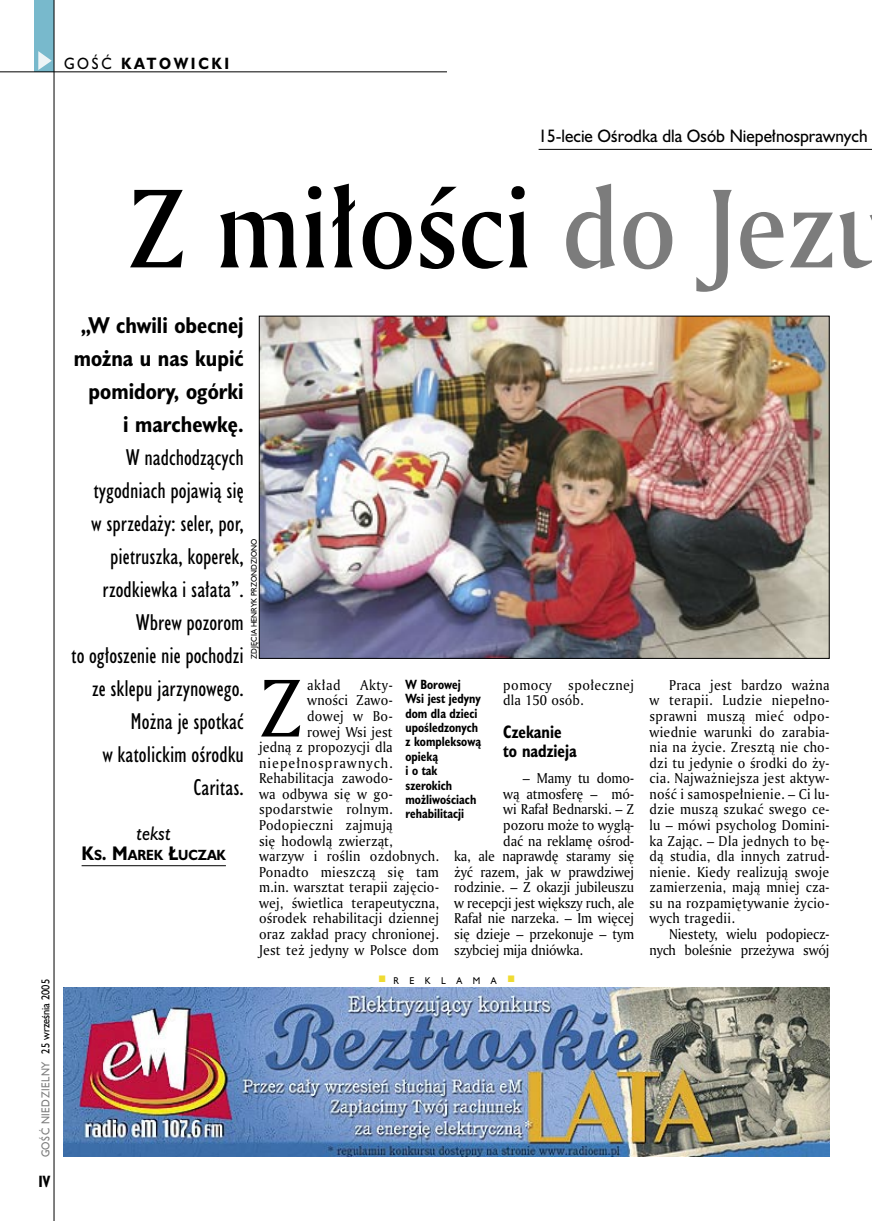
<style>
.page{position:relative;width:872px;height:1221px;background:#fff}
.page>*{position:absolute;margin:0;border:0;box-sizing:border-box;transform-origin:0 0}
._05_tytyl_AmMd_72_pt{font:108px "Amerigo Md PL";color:#000;scale:.9 1}
._02_body_z_incjalem_4{font:79.05px "Amerigo PL";color:#000;scale:.94 1}
._06-2_lead_lewy_HuCn_14_pt{font:21px/33px "Humanst 521 Cn PL";color:#000;text-align:right}
._06-2_lead_lewy_HuCn_14_pt-2{font:700 21px/33px "Humanst 521 Cn PL";color:#000;text-align:right}
._12_autor_HuBd{font:italic 18px "Humanst 521 PL";color:#000;scale:.9 1}
._04-3_nadtytul_lokal{font:16.5px "Humanst 521 PL";color:#000;scale:.94 1}
._04_srodtytul_HuCB_11_pt{font:700 16.5px/19.5px "Humanst 521 Cn PL";color:#000;scale:.94 1}
._15a_temat_lewo{font:700 15px "Humanst 521 PL";letter-spacing:.2em;color:#000;scale:.9 1}
._16_pagina_lewa{font:700 15px "Humanst 521 Cn PL";color:#000;scale:.94 1}
._01_body_tekst{font:13.8px/15.6px "Amerigo PL";letter-spacing:-.01em;color:#000;text-align:justify;scale:.94 1}
._02_body_z_incjalem_4-2{font:13.8px "Amerigo PL";letter-spacing:.01em;color:#000;scale:.94 1}
._02_body_z_incjalem_4-3{font:13.8px/15.6px "Amerigo PL";letter-spacing:.035em;color:#000;scale:.94 1}
._02_body_z_incjalem_4-4{font:13.8px "Amerigo PL";letter-spacing:.08em;color:#000;scale:.94 1}
._02_body_z_incjalem_4-5{font:13.8px "Amerigo PL";letter-spacing:.03em;color:#000;scale:.94 1}
._12_autor_HuBd-2{font:700 13.5px "Humanst 521 PL";color:#000;scale:.9 1}
._09_podpis_zdjecia_HuCnB{font:700 12.3px/14.4px "Humanst 521 Cn PL";color:#000;scale:.94 1}
._18a_data_lewa_GOSC{font:10.5px "Humanst 521 PL";letter-spacing:.05em;color:#7c7c7c;scale:.9 1}
._18_data_lewa{font:10.5px "Humanst 521 PL";color:#000;scale:.9 1}
._19b_reklama_lewa{font:9px "Humanst 521 PL";letter-spacing:1.25em;color:#000;scale:.94 1}
._09a_autor_zdjecia_Hu_5_pt{font:7.5px "Humanst 521 PL";color:#000;scale:.94 1}
.s1{font-weight:400}
.s2{color:#7c7c7c}
.s3{font-size:18px}
</style>
<div class="page">
<div style="left:35px;top:0;width:19px;height:72px;background:#78b9cc"></div>
<svg style="left:38px;top:51px;width:14px;height:19px"></svg>
<hr style="left:54px;top:0;width:1px;height:1220px;background:#000">
<hr style="left:0;top:72px;width:447px;height:1px;background:#000">
<hr style="left:82px;top:865px;width:144px;height:1px;background:#000">
<hr style="left:538px;top:149px;width:334px;height:1px;background:#000">
<img style="left:261px;top:318px;width:566px;height:338px">
<img style="left:64px;top:987px;width:765px;height:169px">
<p class="_15a_temat_lewo" style="left:64px;top:53px;width:185px"><span class="s1">GOŚĆ</span> KATOWICKI</p>
<p class="_18_data_lewa" style="left:38px;top:1053px;width:84px;rotate:-90deg">25 września 2005</p>
<p class="_18a_data_lewa_GOSC" style="left:38px;top:1157px;width:108px;rotate:-90deg">GOŚĆ NIEDZIELNY</p>
<p class="_16_pagina_lewa" style="left:38px;top:1170px;width:14px">IV</p>
<p class="_04-3_nadtytul_lokal" style="left:538px;top:125px;width:351px">15-lecie Ośrodka dla Osób Niepełnosprawnych</p>
<p class="_05_tytyl_AmMd_72_pt" style="left:128px;top:156px;width:850px">Z miłości <span class="s2">do Jezu</span></p>
<p class="_06-2_lead_lewy_HuCn_14_pt-2" style="left:74px;top:308px;width:171px">„W chwili obecnej można u nas kupić pomidory, ogórki<br>i marchewkę.</p>
<p class="_06-2_lead_lewy_HuCn_14_pt" style="left:71px;top:440px;width:174px">W nadchodzących tygodniach pojawią się<br>w sprzedaży: seler, por, pietruszka, koperek, rzodkiewka i sałata”.<br>Wbrew pozorom<br>to ogłoszenie nie pochodzi ze sklepu jarzynowego.<br>Można je spotkać<br>w katolickim ośrodku<br>Caritas.</p>
<p class="_12_autor_HuBd" style="left:137px;top:821px;width:40px">tekst</p>
<p class="_12_autor_HuBd-2" style="left:82px;top:845px;width:162px"><span class="s3">K</span>S<span class="s3">. M</span>AREK <span class="s3">Ł</span>UCZAK</p>
<p class="_09a_autor_zdjecia_Hu_5_pt" style="left:249px;top:658px;width:129px;rotate:-90deg">ZDJĘCIA HENRYK PRZONDZIONO</p>
<p class="_02_body_z_incjalem_4" style="left:259px;top:655px;width:48px">Z</p>
<p class="_02_body_z_incjalem_4-2" style="left:307px;top:675px;width:37px">akład</p>
<p class="_02_body_z_incjalem_4-2" style="left:360px;top:675px;width:36px">Akty-</p>
<p class="_02_body_z_incjalem_4-3" style="left:503px;top:676px;width:141px">pomocy społecznej dla 150 osób.</p>
<p class="_04_srodtytul_HuCB_11_pt" style="left:503px;top:721px;width:80px">Czekanie to nadzieja</p>
<p class="_01_body_tekst" style="left:523px;top:770px;width:120px">– Mamy tu domo-</p>
<p class="_01_body_tekst" style="left:503px;top:785px;width:141px">wą atmosferę – mó-</p>
<p class="_01_body_tekst" style="left:503px;top:801px;width:141px">wi Rafał Bednarski. – Z</p>
<p class="_01_body_tekst" style="left:503px;top:816px;width:141px">pozoru może to wyglą-</p>
<p class="_01_body_tekst" style="left:503px;top:832px;width:141px">dać na reklamę ośrod-</p>
<p class="_01_body_tekst" style="left:454px;top:848px;width:193px">ka, ale naprawdę staramy się</p>
<p class="_01_body_tekst" style="left:454px;top:863px;width:193px">żyć razem, jak w prawdziwej</p>
<p class="_01_body_tekst" style="left:454px;top:879px;width:193px">rodzinie. – Z okazji jubileuszu</p>
<p class="_01_body_tekst" style="left:454px;top:894px;width:193px">w recepcji jest większy ruch, ale</p>
<p class="_01_body_tekst" style="left:454px;top:910px;width:193px">Rafał nie narzeka. – Im więcej</p>
<p class="_01_body_tekst" style="left:454px;top:925px;width:193px">się dzieje – przekonuje – tym</p>
<p class="_01_body_tekst" style="left:454px;top:941px;width:138px">szybciej mija dniówka.</p>
<p class="_09_podpis_zdjecia_HuCnB" style="left:405px;top:676px;width:82px">W Borowej<br>Wsi jest jedyny dom dla dzieci upośledzonych z kompleksową opieką<br>i o tak szerokich możliwościach rehabilitacji</p>
<p class="_02_body_z_incjalem_4-2" style="left:307px;top:691px;width:92px">wności Zawo-</p>
<p class="_02_body_z_incjalem_4-2" style="left:307px;top:706px;width:92px">dowej w Bo-</p>
<p class="_02_body_z_incjalem_4-2" style="left:307px;top:722px;width:92px">rowej Wsi jest</p>
<p class="_02_body_z_incjalem_4-2" style="left:259px;top:738px;width:144px">jedną z propozycji dla</p>
<p class="_02_body_z_incjalem_4-4" style="left:259px;top:753px;width:144px">niepełnosprawnych.</p>
<p class="_02_body_z_incjalem_4-2" style="left:259px;top:769px;width:144px">Rehabilitacja zawodo-</p>
<p class="_02_body_z_incjalem_4-2" style="left:259px;top:784px;width:144px">wa odbywa się w go-</p>
<p class="_02_body_z_incjalem_4-5" style="left:259px;top:800px;width:144px">spodarstwie rolnym.</p>
<p class="_02_body_z_incjalem_4-2" style="left:259px;top:815px;width:144px">Podopieczni zajmują</p>
<p class="_02_body_z_incjalem_4-2" style="left:259px;top:831px;width:144px">się hodowlą zwierząt,</p>
<p class="_02_body_z_incjalem_4-2" style="left:259px;top:847px;width:193px">warzyw i roślin ozdobnych.</p>
<p class="_02_body_z_incjalem_4-2" style="left:259px;top:862px;width:193px">Ponadto mieszczą się tam</p>
<p class="_02_body_z_incjalem_4-2" style="left:259px;top:878px;width:193px">m.in. warsztat terapii zajęcio-</p>
<p class="_02_body_z_incjalem_4-2" style="left:259px;top:893px;width:193px">wej, świetlica terapeutyczna,</p>
<p class="_02_body_z_incjalem_4-2" style="left:259px;top:909px;width:193px">ośrodek rehabilitacji dziennej</p>
<p class="_02_body_z_incjalem_4-2" style="left:259px;top:924px;width:193px">oraz zakład pracy chronionej.</p>
<p class="_02_body_z_incjalem_4-2" style="left:259px;top:940px;width:193px">Jest też jedyny w Polsce dom</p>
<p class="_19b_reklama_lewa" style="left:393px;top:974px;width:111px">REKLAMA</p>
<p class="_01_body_tekst" style="left:649px;top:676px;width:193px;text-indent:20px">Praca jest bardzo ważna w terapii. Ludzie niepełno&shy;sprawni muszą mieć odpo&shy;wiednie warunki do zarabia&shy;nia na życie. Zresztą nie cho&shy;dzi tu jedynie o środki do ży&shy;cia. Najważniejsza jest aktyw&shy;ność i samospełnienie. – Ci lu&shy;dzie muszą szukać swego ce&shy;lu – mówi psycholog Domini&shy;ka Zając. – Dla jednych to bę&shy;dą studia, dla innych zatrud&shy;nienie. Kiedy realizują swoje zamierzenia, mają mniej cza&shy;su na rozpamiętywanie życio&shy;wych tragedii.</p>
<p class="_01_body_tekst" style="left:649px;top:925px;width:193px;text-align:right">Niestety, wielu podopiecz&shy;nych boleśnie przeżywa swój</p>
</div>
